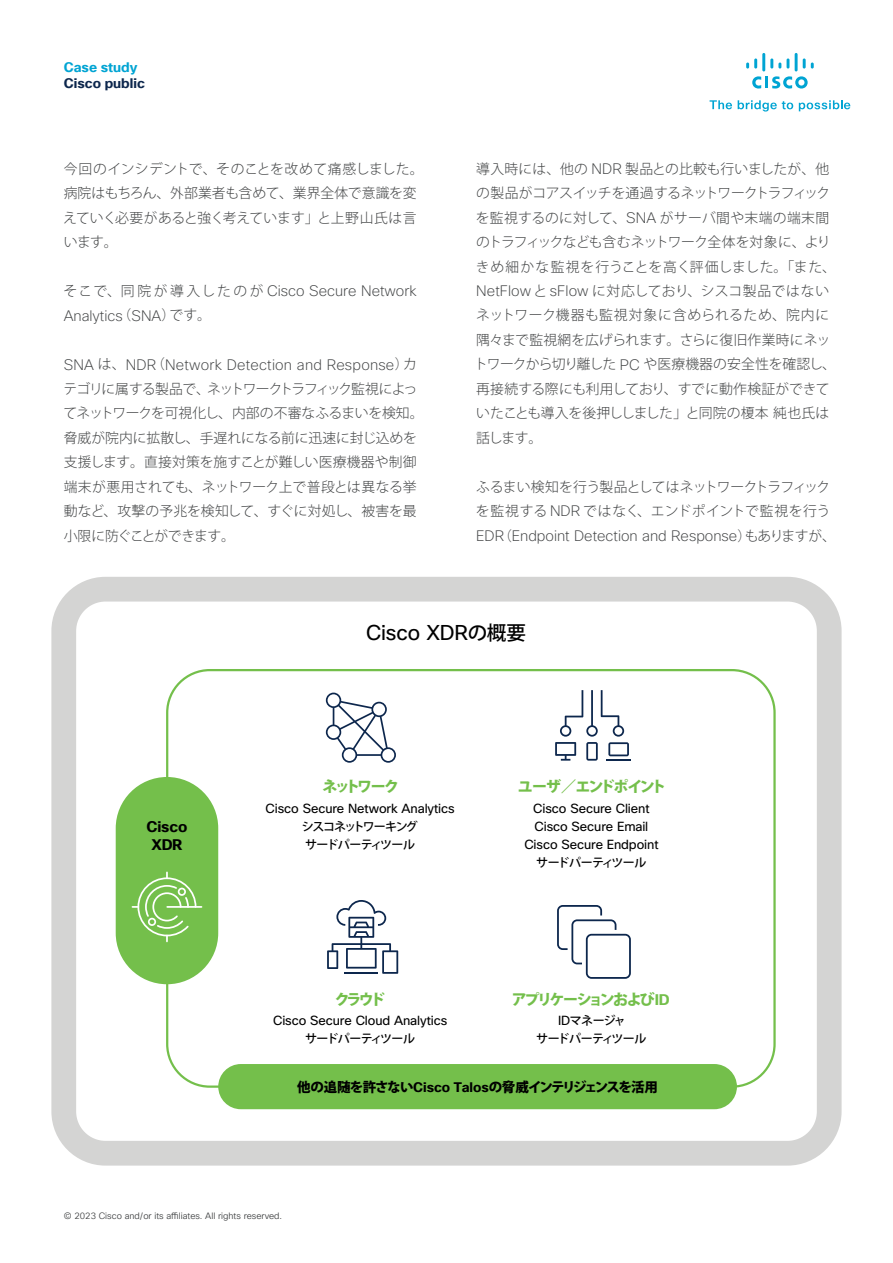
<style>
.page{position:relative;width:893px;height:1263px;background:#fff}
.page>*{position:absolute;margin:0;border:0;box-sizing:border-box;transform-origin:0 0}
.t1{font:20.85px "Cisco Sans";letter-spacing:-.005em;color:#000}
.t2{font:800 15px "Koz Go Pr 6 N";letter-spacing:-.15em;color:#74bf4b}
.t3{font:800 15px "Koz Go Pr 6 N";letter-spacing:-.11em;color:#74bf4b}
.t4{font:700 15px/18px "Cisco Sans";letter-spacing:-.005em;color:#000;text-align:center}
.t5{font:200 14.85px/24.5px "Cisco Sans";color:#414344}
.t6{font:300 13.8px/24.5px "Koz Go Pr 6 N";letter-spacing:-.005em;color:#414344}
.t7{font:800 13.5px "Koz Go Pr 6 N";letter-spacing:-.055em;color:#000}
.t8{font:700 13.5px "Cisco Sans TT";color:#0d274d}
.t9{font:700 13.5px "Cisco Sans TT";color:#00a4d3}
.t10{font:12.9px/18px "Cisco Sans";letter-spacing:-.01em;color:#000;text-align:center}
.t11{font:500 12px/18px "Koz Go Pr 6 N";letter-spacing:-.065em;color:#000;text-align:center}
.t12{font:500 12px/18px "Koz Go Pr 6 N";letter-spacing:-.11em;color:#000}
.t13{font:9px "Cisco Sans TT Light";color:#414344}
.s1{font-family:"Koz Go Pr 6 N";font-weight:300;font-size:13.8px}
.s2{font-family:"Cisco Sans";font-weight:200;font-size:14.85px}
.s3{font-family:"Koz Go Pr 6 N";font-weight:500;font-size:19.5px}
.s4{font-family:"Cisco Sans";font-weight:700}
.s5{font-family:"Cisco Sans";font-weight:400;font-size:12.9px}
</style>
<div class="page">
<svg style="left:710px;top:100px;width:22px;height:9px"></svg>
<svg style="left:738px;top:100px;width:55px;height:12px"></svg>
<svg style="left:799px;top:100px;width:51px;height:11px"></svg>
<svg style="left:752px;top:76px;width:56px;height:13px"></svg>
<svg style="left:746px;top:58px;width:11px;height:11px"></svg>
<hr style="left:762px;top:53px;width:3px;height:18px;background:#00a4d3">
<svg style="left:770px;top:58px;width:11px;height:11px"></svg>
<svg style="left:787px;top:58px;width:2px;height:11px"></svg>
<hr style="left:795px;top:53px;width:3px;height:18px;background:#00a4d3">
<svg style="left:803px;top:58px;width:11px;height:11px"></svg>
<div style="left:51px;top:577px;width:791px;height:588px;border:25px solid #d4d4d3;border-radius:42px"></div>
<div style="left:218px;top:1064px;width:519px;height:45px;background:#74bf4b;border-radius:23px"></div>
<div style="left:116px;top:777px;width:102px;height:207px;background:#74bf4b;border-radius:51px"></div>
<hr style="left:167px;top:906px;width:34px;height:2px;background:#fff">
<svg style="left:132px;top:872px;width:65px;height:69px"></svg>
<svg style="left:326px;top:693px;width:70px;height:70px"></svg>
<hr style="left:606px;top:759px;width:24px;height:2px;background:#0d274d">
<svg style="left:555px;top:690px;width:74px;height:71px"></svg>
<svg style="left:327px;top:900px;width:71px;height:74px"></svg>
<svg style="left:557px;top:905px;width:74px;height:74px"></svg>
<p class="t9" style="left:64px;top:58px;width:75px">Case study</p>
<p class="t8" style="left:64px;top:74px;width:83px">Cisco public</p>
<p class="t6" style="left:63px;top:157px;width:362px">今回のインシデントで、そのことを改めて痛感しました。病院はもちろん、外部業者も含めて、業界全体で意識を変えていく必要があると強く考えています」と上野山氏は言います。</p>
<p class="t5" style="left:63px;top:279px;width:355px"><span class="s1">そこで、同院が導入したのが</span> Cisco Secure Network<br>Analytics<span class="s1">（</span>SNA<span class="s1">）です。</span></p>
<p class="t5" style="left:64px;top:352px;width:355px">SNA <span class="s1">は、</span>NDR<span class="s1">（</span>Network Detection and Response<span class="s1">）カ</span></p>
<p class="t6" style="left:63px;top:377px;width:362px">テゴリに属する製品で、ネットワークトラフィック監視によってネットワークを可視化し、内部の不審なふるまいを検知。脅威が院内に拡散し、手遅れになる前に迅速に封じ込めを支援します。直接対策を施すことが難しい医療機器や制御端末が悪用されても、ネットワーク上で普段とは異なる挙動など、攻撃の予兆を検知して、すぐに対処し、被害を最小限に防ぐことができます。</p>
<p class="t6" style="left:474px;top:157px;width:363px">導入時には、他の <span class="s2">NDR</span> 製品との比較も行いましたが、他の製品がコアスイッチを通過するネットワークトラフィックを監視するのに対して、<span class="s2">SNA</span> がサーバ間や末端の端末間のトラフィックなども含むネットワーク全体を対象に、よりきめ細かな監視を行うことを高く評価しました。「また、<br><span class="s2">NetFlow</span> と <span class="s2">sFlow</span> に対応しており、シスコ製品ではないネットワーク機器も監視対象に含められるため、院内に隅々まで監視網を広げられます。さらに復旧作業時にネットワークから切り離した <span class="s2">PC</span> や医療機器の安全性を確認し、再接続する際にも利用しており、すでに動作検証ができていたことも導入を後押ししました」と同院の榎本純也氏は話します。</p>
<p class="t6" style="left:476px;top:475px;width:356px">ふるまい検知を行う製品としてはネットワークトラフィックを監視する <span class="s2">NDR</span> ではなく、エンドポイントで監視を行う</p>
<p class="t5" style="left:476px;top:523px;width:361px">EDR<span class="s1">（</span>Endpoint Detection and Response<span class="s1">）もありますが、</span></p>
<h1 class="t1" style="left:366px;top:619px;width:161px">Cisco XDR<span class="s3">の概要</span></h1>
<p class="t4" style="left:146px;top:818px;width:43px">Cisco<br>XDR</p>
<p class="t2" style="left:322px;top:778px;width:78px">ネットワーク</p>
<p class="t3" style="left:518px;top:778px;width:150px">ユーザ／エンドポイント</p>
<p class="t10" style="left:266px;top:799px;width:191px">Cisco Secure Network Analytics</p>
<p class="t12" style="left:302px;top:818px;width:117px">シスコネットワーキングサードパーティツール</p>
<p class="t10" style="left:524px;top:799px;width:136px">Cisco Secure Client<br>Cisco Secure Email<br>Cisco Secure Endpoint</p>
<p class="t11" style="left:536px;top:854px;width:112px">サードパーティツール</p>
<p class="t2" style="left:335px;top:991px;width:52px">クラウド</p>
<p class="t2" style="left:512px;top:991px;width:159px">アプリケーションおよび<span class="s4">ID</span></p>
<p class="t11" style="left:536px;top:1012px;width:112px"><span class="s5">ID</span>マネージャ<br>サードパーティツール</p>
<p class="t10" style="left:273px;top:1011px;width:176px">Cisco Secure Cloud Analytics</p>
<p class="t11" style="left:305px;top:1030px;width:112px">サードパーティツール</p>
<p class="t7" style="left:297px;top:1080px;width:362px">他の追随を許さない<span class="s4">Cisco Talos</span>の脅威インテリジェンスを活用</p>
<p class="t13" style="left:64px;top:1210px;width:220px">© 2023 Cisco and/or its affiliates. All rights reserved.</p>
</div>
